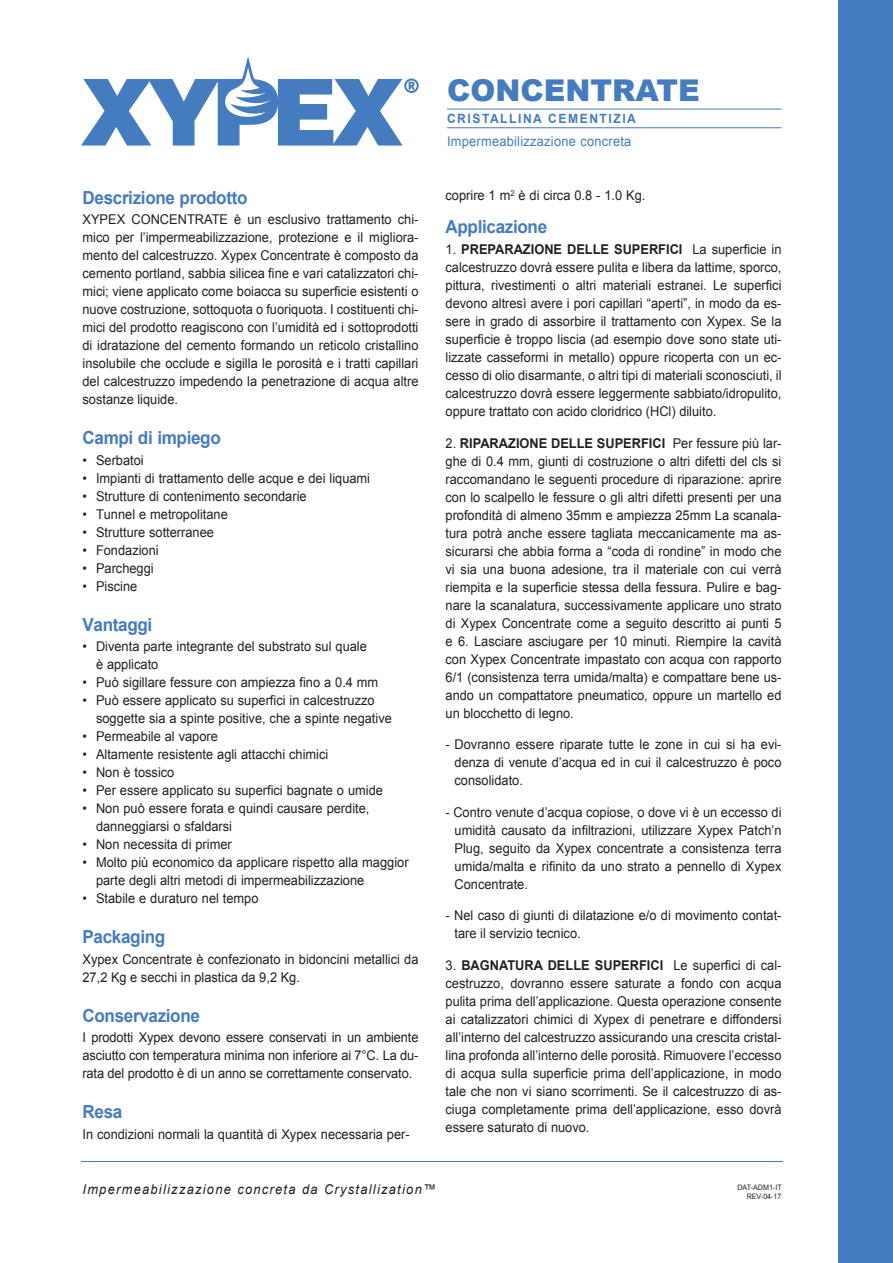
<style>
.page{position:relative;width:893px;height:1263px;background:#fff}
.page>*{position:absolute;margin:0;border:0;box-sizing:border-box;transform-origin:0 0}
.t1{font:900 30px "Arial";color:#457bbf}
.t2{font:700 18px "Arial";letter-spacing:-.02em;color:#457bbf;scale:.95 1}
.t3{font:13.5px/18px "Arial";color:#231f20;text-align:justify;scale:.95 1}
.t4{font:italic 13.5px "Arial";letter-spacing:.1em;color:#231f20;scale:.95 1}
.t5{font:13.5px "Arial";letter-spacing:.02em;color:#457bbf;scale:.95 1}
.t6{font:700 12.75px "Arial";letter-spacing:.125em;color:#457bbf;scale:.95 1}
.t7{font:7.5px/9px "Arial";color:#231f20;text-align:right;scale:.95 1}
.s1{font-weight:700}
</style>
<div class="page">
<div style="left:839px;top:0;width:54px;height:1263px;background:#457bbf"></div>
<hr style="left:447px;top:109px;width:335px;height:1px;background:#457bbf">
<hr style="left:447px;top:127px;width:335px;height:1px;background:#457bbf">
<hr style="left:81px;top:1161px;width:702px;height:1px;background:#457bbf">
<svg style="left:81px;top:56px;width:338px;height:90px"></svg>
<h2 class="t2" style="left:82px;top:185px;width:175px">Descrizione prodotto</h2>
<p class="t3" style="left:82px;top:211px;width:355px">XYPEX CONCENTRATE è un esclusivo trattamento chi&shy;mico per l’impermeabilizzazione, protezione e il migliora&shy;mento del calcestruzzo. Xypex Concentrate è composto da cemento portland, sabbia silicea fine e vari catalizzatori chi&shy;mici; viene applicato come boiacca su superficie esistenti o nuove costruzione, sottoquota o fuoriquota. I costituenti chi&shy;mici del prodotto reagiscono con l’umidità ed i sottoprodotti di idratazione del cemento formando un reticolo cristallino insolubile che occlude e sigilla le porosità e i tratti capillari del calcestruzzo impedendo la penetrazione di acqua altre sostanze liquide.</p>
<h2 class="t2" style="left:82px;top:426px;width:147px">Campi di impiego</h2>
<p class="t3" style="left:82px;top:451px;width:66px">• Serbatoi</p>
<p class="t3" style="left:82px;top:469px;width:304px">• Impianti di trattamento delle acque e dei liquami</p>
<p class="t3" style="left:82px;top:487px;width:237px">• Strutture di contenimento secondarie</p>
<p class="t3" style="left:82px;top:505px;width:155px">• Tunnel e metropolitane</p>
<p class="t3" style="left:82px;top:523px;width:140px">• Strutture sotterranee</p>
<p class="t3" style="left:82px;top:541px;width:82px">• Fondazioni</p>
<p class="t3" style="left:82px;top:559px;width:76px">• Parcheggi</p>
<p class="t3" style="left:82px;top:577px;width:59px">• Piscine</p>
<h2 class="t2" style="left:82px;top:612px;width:75px">Vantaggi</h2>
<p class="t3" style="left:96px;top:638px;width:287px;text-indent:-14px">• Diventa parte integrante del substrato sul quale è applicato</p>
<p class="t3" style="left:82px;top:674px;width:313px">• Può sigillare fessure con ampiezza fino a 0.4 mm</p>
<p class="t3" style="left:96px;top:692px;width:313px;text-indent:-14px">• Può essere applicato su superfici in calcestruzzo soggette sia a spinte positive, che a spinte negative</p>
<p class="t3" style="left:82px;top:728px;width:144px">• Permeabile al vapore</p>
<p class="t3" style="left:82px;top:746px;width:260px">• Altamente resistente agli attacchi chimici</p>
<p class="t3" style="left:82px;top:764px;width:98px">• Non è tossico</p>
<p class="t3" style="left:82px;top:782px;width:318px">• Per essere applicato su superfici bagnate o umide</p>
<p class="t3" style="left:96px;top:800px;width:289px;text-indent:-14px">• Non può essere forata e quindi causare perdite, danneggiarsi o sfaldarsi</p>
<p class="t3" style="left:82px;top:836px;width:159px">• Non necessita di primer</p>
<p class="t3" style="left:96px;top:854px;width:331px;text-indent:-14px">• Molto più economico da applicare rispetto alla maggior parte degli altri metodi di impermeabilizzazione</p>
<p class="t3" style="left:82px;top:890px;width:187px">• Stabile e duraturo nel tempo</p>
<h2 class="t2" style="left:82px;top:925px;width:89px">Packaging</h2>
<p class="t3" style="left:82px;top:950px;width:355px">Xypex Concentrate è confezionato in bidoncini metallici da<br>27,2 Kg e secchi in plastica da 9,2 Kg.</p>
<h2 class="t2" style="left:82px;top:1003px;width:125px">Conservazione</h2>
<p class="t3" style="left:82px;top:1029px;width:355px">I prodotti Xypex devono essere conservati in un ambiente asciutto con temperatura minima non inferiore ai 7°C. La du&shy;rata del prodotto è di un anno se correttamente conservato.</p>
<h2 class="t2" style="left:82px;top:1100px;width:43px">Resa</h2>
<p class="t3" style="left:82px;top:1126px;width:346px">In condizioni normali la quantità di Xypex necessaria per-</p>
<h1 class="t1" style="left:447px;top:68px;width:254px">CONCENTRATE</h1>
<p class="t6" style="left:447px;top:110px;width:200px">CRISTALLINA CEMENTIZIA</p>
<p class="t5" style="left:447px;top:132px;width:195px">Impermeabilizzazione concreta</p>
<p class="t3" style="left:446px;top:187px;width:212px">coprire 1 m<sup>2</sup> è di circa 0.8 - 1.0 Kg.</p>
<h2 class="t2" style="left:446px;top:215px;width:109px">Applicazione</h2>
<p class="t3" style="left:446px;top:240px;width:355px">1. <span class="s1">PREPARAZIONE DELLE SUPERFICI</span> La superficie in calcestruzzo dovrà essere pulita e libera da lattime, sporco, pittura, rivestimenti o altri materiali estranei. Le superfici devono altresì avere i pori capillari “aperti”, in modo da es&shy;sere in grado di assorbire il trattamento con Xypex. Se la superficie è troppo liscia (ad esempio dove sono state uti&shy;lizzate casseformi in metallo) oppure ricoperta con un ec&shy;cesso di olio disarmante, o altri tipi di materiali sconosciuti, il calcestruzzo dovrà essere leggermente sabbiato/idropulito, oppure trattato con acido cloridrico (HCl) diluito.</p>
<p class="t3" style="left:446px;top:434px;width:355px">2. <span class="s1">RIPARAZIONE DELLE SUPERFICI</span> Per fessure più lar&shy;ghe di 0.4 mm, giunti di costruzione o altri difetti del cls si raccomandano le seguenti procedure di riparazione: aprire con lo scalpello le fessure o gli altri difetti presenti per una profondità di almeno 35mm e ampiezza 25mm La scanala&shy;tura potrà anche essere tagliata meccanicamente ma as&shy;sicurarsi che abbia forma a “coda di rondine” in modo che vi sia una buona adesione, tra il materiale con cui verrà riempita e la superficie stessa della fessura. Pulire e bag&shy;nare la scanalatura, successivamente applicare uno strato di Xypex Concentrate come a seguito descritto ai punti 5 e 6. Lasciare asciugare per 10 minuti. Riempire la cavità con Xypex Concentrate impastato con acqua con rapporto 6/1 (consistenza terra umida/malta) e compattare bene us&shy;ando un compattatore pneumatico, oppure un martello ed un blocchetto di legno.</p>
<p class="t3" style="left:454px;top:735px;width:346px;text-indent:-9px">- Dovranno essere riparate tutte le zone in cui si ha evi&shy;denza di venute d’acqua ed in cui il calcestruzzo è poco consolidato.</p>
<p class="t3" style="left:454px;top:803px;width:346px;text-indent:-9px">- Contro venute d’acqua copiose, o dove vi è un eccesso di umidità causato da infiltrazioni, utilizzare Xypex Patch’n Plug, seguito da Xypex concentrate a consistenza terra umida/malta e rifinito da uno strato a pennello di Xypex Concentrate.</p>
<p class="t3" style="left:454px;top:906px;width:346px;text-indent:-9px">- Nel caso di giunti di dilatazione e/o di movimento contat&shy;tare il servizio tecnico.</p>
<p class="t3" style="left:445px;top:956px;width:355px">3. <span class="s1">BAGNATURA DELLE SUPERFICI</span> Le superfici di cal&shy;cestruzzo, dovranno essere saturate a fondo con acqua pulita prima dell’applicazione. Questa operazione consente ai catalizzatori chimici di Xypex di penetrare e diffondersi all’interno del calcestruzzo assicurando una crescita cristal&shy;lina profonda all’interno delle porosità. Rimuovere l’eccesso di acqua sulla superficie prima dell’applicazione, in modo tale che non vi siano scorrimenti. Se il calcestruzzo di as&shy;ciuga completamente prima dell’applicazione, esso dovrà essere saturato di nuovo.</p>
<p class="t4" style="left:83px;top:1180px;width:374px">Impermeabilizzazione concreta da Crystallization™</p>
<p class="t7" style="left:737px;top:1183px;width:48px">DAT-ADM1-IT<br>REV-04-17</p>
</div>
